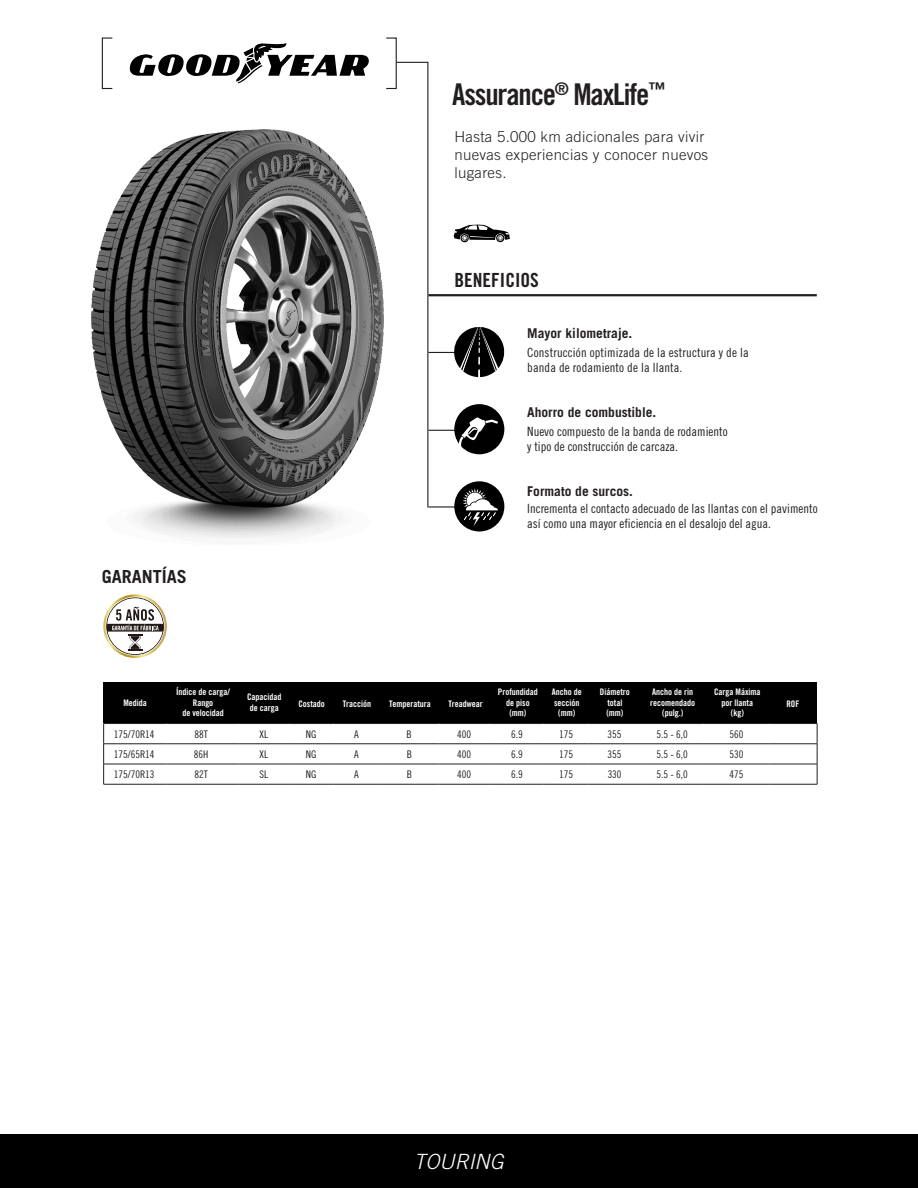
<style>
.page{position:relative;width:918px;height:1188px;background:#fff}
.page>*{position:absolute;margin:0;border:0;box-sizing:border-box;transform-origin:0 0}
.t1{font:30px "Trade Gothic Bold Cond Twenty";letter-spacing:-.04em;color:#231f20}
.t2{font:italic 300 21px "Trade Gothic";color:#fff}
.t3{font:19.5px "Trade Gothic Bold Cond Twenty";color:#231f20}
.t4{font:700 18px "Trade Gothic";color:#231f20}
.t5{font:300 15px/18px "Trade Gothic";letter-spacing:.02em;color:#231f20}
.t6{font:700 13.5px "Trade Gothic";color:#231f20}
.t7{font:12.75px/15.3px "Trade Gothic Cond Eighteen";color:#231f20}
.t8{font:10.5px "Trade Gothic Cond Eighteen";color:#231f20}
.t9{font:9px/10.5px "Trade Gothic Bold Cond Twenty";color:#fff;text-align:center}
</style>
<div class="page">
<div style="left:0;top:1134px;width:918px;height:54px;background:#000"></div>
<div style="left:102px;top:38px;width:11px;height:51px;border:1px solid #231f20"></div>
<div style="left:386px;top:38px;width:11px;height:51px;border:1px solid #231f20"></div>
<svg style="left:395px;top:61px;width:34px;height:66px"></svg>
<hr style="left:428px;top:294px;width:389px;height:2px;background:#231f20">
<hr style="left:428px;top:352px;width:30px;height:1px;background:#231f20">
<hr style="left:428px;top:430px;width:30px;height:1px;background:#231f20">
<hr style="left:428px;top:506px;width:30px;height:2px;background:#231f20">
<svg style="left:129px;top:43px;width:240px;height:40px"></svg>
<div style="left:103px;top:682px;width:714px;height:41px;background:#000"></div>
<svg style="left:103px;top:594px;width:64px;height:64px"></svg>
<svg style="left:106px;top:597px;width:59px;height:59px"></svg>
<div style="left:454px;top:481px;width:50px;height:50px;background:#000;border-radius:50%"></div>
<svg style="left:462px;top:488px;width:36px;height:38px"></svg>
<hr style="left:103px;top:723px;width:63px;height:1px;background:#231f20">
<hr style="left:166px;top:723px;width:73px;height:1px;background:#231f20">
<hr style="left:239px;top:723px;width:50px;height:1px;background:#231f20">
<hr style="left:289px;top:723px;width:44px;height:1px;background:#231f20">
<hr style="left:333px;top:723px;width:47px;height:1px;background:#231f20">
<hr style="left:380px;top:723px;width:59px;height:1px;background:#231f20">
<hr style="left:439px;top:723px;width:51px;height:1px;background:#231f20">
<hr style="left:490px;top:723px;width:54px;height:1px;background:#231f20">
<hr style="left:544px;top:723px;width:44px;height:1px;background:#231f20">
<hr style="left:588px;top:723px;width:53px;height:1px;background:#231f20">
<hr style="left:641px;top:723px;width:62px;height:1px;background:#231f20">
<hr style="left:703px;top:723px;width:67px;height:1px;background:#231f20">
<hr style="left:770px;top:723px;width:47px;height:1px;background:#231f20">
<hr style="left:103px;top:744px;width:63px;height:1px;background:#231f20">
<hr style="left:166px;top:744px;width:73px;height:1px;background:#231f20">
<hr style="left:239px;top:744px;width:50px;height:1px;background:#231f20">
<hr style="left:289px;top:744px;width:44px;height:1px;background:#231f20">
<hr style="left:333px;top:744px;width:47px;height:1px;background:#231f20">
<hr style="left:380px;top:744px;width:59px;height:1px;background:#231f20">
<hr style="left:439px;top:744px;width:51px;height:1px;background:#231f20">
<hr style="left:490px;top:744px;width:54px;height:1px;background:#231f20">
<hr style="left:544px;top:744px;width:44px;height:1px;background:#231f20">
<hr style="left:588px;top:744px;width:53px;height:1px;background:#231f20">
<hr style="left:641px;top:744px;width:62px;height:1px;background:#231f20">
<hr style="left:703px;top:744px;width:67px;height:1px;background:#231f20">
<hr style="left:770px;top:744px;width:47px;height:1px;background:#231f20">
<hr style="left:103px;top:764px;width:63px;height:1px;background:#231f20">
<svg style="left:103px;top:724px;width:1px;height:60px"></svg>
<hr style="left:166px;top:764px;width:73px;height:1px;background:#231f20">
<hr style="left:239px;top:764px;width:50px;height:1px;background:#231f20">
<hr style="left:289px;top:764px;width:44px;height:1px;background:#231f20">
<hr style="left:333px;top:764px;width:47px;height:1px;background:#231f20">
<hr style="left:380px;top:764px;width:59px;height:1px;background:#231f20">
<hr style="left:439px;top:764px;width:51px;height:1px;background:#231f20">
<hr style="left:490px;top:764px;width:54px;height:1px;background:#231f20">
<hr style="left:544px;top:764px;width:44px;height:1px;background:#231f20">
<hr style="left:588px;top:764px;width:53px;height:1px;background:#231f20">
<hr style="left:641px;top:764px;width:62px;height:1px;background:#231f20">
<hr style="left:703px;top:764px;width:67px;height:1px;background:#231f20">
<hr style="left:770px;top:764px;width:47px;height:1px;background:#231f20">
<svg style="left:817px;top:724px;width:1px;height:60px"></svg>
<hr style="left:103px;top:784px;width:63px;height:1px;background:#231f20">
<hr style="left:166px;top:784px;width:73px;height:1px;background:#231f20">
<hr style="left:239px;top:784px;width:50px;height:1px;background:#231f20">
<hr style="left:289px;top:784px;width:44px;height:1px;background:#231f20">
<hr style="left:333px;top:784px;width:47px;height:1px;background:#231f20">
<hr style="left:380px;top:784px;width:59px;height:1px;background:#231f20">
<hr style="left:439px;top:784px;width:51px;height:1px;background:#231f20">
<hr style="left:490px;top:784px;width:54px;height:1px;background:#231f20">
<hr style="left:544px;top:784px;width:44px;height:1px;background:#231f20">
<hr style="left:588px;top:784px;width:53px;height:1px;background:#231f20">
<hr style="left:641px;top:784px;width:62px;height:1px;background:#231f20">
<hr style="left:703px;top:784px;width:67px;height:1px;background:#231f20">
<hr style="left:770px;top:784px;width:47px;height:1px;background:#231f20">
<svg style="left:453px;top:224px;width:57px;height:18px"></svg>
<svg style="left:454px;top:404px;width:50px;height:50px"></svg>
<svg style="left:453px;top:327px;width:52px;height:50px"></svg>
<img style="left:91px;top:127px;width:344px;height:411px">
<h1 class="t1" style="left:452px;top:76px;width:215px">Assurance<sup>®</sup> MaxLife<sup>™</sup></h1>
<p class="t5" style="left:454px;top:128px;width:255px">Hasta 5.000 km adicionales para vivir nuevas experiencias y conocer nuevos lugares.</p>
<h3 class="t3" style="left:454px;top:268px;width:86px">BENEFICIOS</h3>
<p class="t6" style="left:527px;top:325px;width:107px">Mayor kilometraje.</p>
<p class="t7" style="left:527px;top:345px;width:223px">Construcción optimizada de la estructura y de la banda de rodamiento de la llanta.</p>
<p class="t6" style="left:527px;top:404px;width:131px">Ahorro de combustible.</p>
<p class="t7" style="left:527px;top:423px;width:202px">Nuevo compuesto de la banda de rodamiento y tipo de construcción de carcaza.</p>
<p class="t6" style="left:527px;top:483px;width:107px">Formato de surcos.</p>
<h3 class="t4" style="left:102px;top:565px;width:87px">GARANTÍAS</h3>
<p class="t7" style="left:527px;top:501px;width:292px">Incrementa el contacto adecuado de las llantas con el pavimento así como una mayor eficiencia en el desalojo del agua.</p>
<p class="t9" style="left:176px;top:687px;width:55px">Índice de carga/<br>Rango<br>de velocidad</p>
<p class="t9" style="left:498px;top:687px;width:41px">Profundidad de piso (mm)</p>
<p class="t9" style="left:650px;top:687px;width:46px">Ancho de rin recomendado (pulg.)</p>
<p class="t9" style="left:714px;top:687px;width:48px">Carga Máxima por llanta (kg)</p>
<p class="t9" style="left:552px;top:687px;width:31px">Ancho de sección (mm)</p>
<p class="t9" style="left:600px;top:687px;width:31px">Diámetro total (mm)</p>
<p class="t9" style="left:247px;top:692px;width:36px">Capacidad de carga</p>
<p class="t9" style="left:123px;top:697px;width:25px">Medida</p>
<p class="t9" style="left:298px;top:698px;width:28px">Costado</p>
<p class="t9" style="left:343px;top:698px;width:30px">Tracción</p>
<p class="t9" style="left:389px;top:698px;width:43px">Temperatura</p>
<p class="t9" style="left:449px;top:698px;width:36px">Treadwear</p>
<p class="t9" style="left:786px;top:698px;width:14px">ROF</p>
<p class="t8" style="left:114px;top:728px;width:42px">175/70R14</p>
<p class="t8" style="left:194px;top:728px;width:15px">88T</p>
<p class="t8" style="left:260px;top:728px;width:10px">XL</p>
<p class="t8" style="left:306px;top:728px;width:12px">NG</p>
<p class="t8" style="left:354px;top:728px;width:6px">A</p>
<p class="t8" style="left:407px;top:728px;width:7px">B</p>
<p class="t8" style="left:457px;top:728px;width:15px">400</p>
<p class="t8" style="left:511px;top:728px;width:13px">6.9</p>
<p class="t8" style="left:559px;top:728px;width:15px">175</p>
<p class="t8" style="left:608px;top:728px;width:15px">355</p>
<p class="t8" style="left:656px;top:728px;width:33px">5.5 - 6,0</p>
<p class="t8" style="left:729px;top:728px;width:15px">560</p>
<p class="t8" style="left:114px;top:748px;width:42px">175/65R14</p>
<p class="t8" style="left:194px;top:748px;width:16px">86H</p>
<p class="t8" style="left:260px;top:748px;width:10px">XL</p>
<p class="t8" style="left:306px;top:748px;width:12px">NG</p>
<p class="t8" style="left:354px;top:748px;width:6px">A</p>
<p class="t8" style="left:407px;top:748px;width:7px">B</p>
<p class="t8" style="left:457px;top:748px;width:15px">400</p>
<p class="t8" style="left:511px;top:748px;width:13px">6.9</p>
<p class="t8" style="left:559px;top:748px;width:15px">175</p>
<p class="t8" style="left:608px;top:748px;width:15px">355</p>
<p class="t8" style="left:656px;top:748px;width:33px">5.5 - 6,0</p>
<p class="t8" style="left:729px;top:748px;width:15px">530</p>
<p class="t8" style="left:114px;top:768px;width:42px">175/70R13</p>
<p class="t8" style="left:194px;top:768px;width:15px">82T</p>
<p class="t8" style="left:260px;top:768px;width:10px">SL</p>
<p class="t8" style="left:306px;top:768px;width:12px">NG</p>
<p class="t8" style="left:354px;top:768px;width:6px">A</p>
<p class="t8" style="left:407px;top:768px;width:7px">B</p>
<p class="t8" style="left:457px;top:768px;width:15px">400</p>
<p class="t8" style="left:511px;top:768px;width:13px">6.9</p>
<p class="t8" style="left:559px;top:768px;width:15px">175</p>
<p class="t8" style="left:608px;top:768px;width:15px">330</p>
<p class="t8" style="left:656px;top:768px;width:33px">5.5 - 6,0</p>
<p class="t8" style="left:729px;top:768px;width:15px">475</p>
<h2 class="t2" style="left:414px;top:1149px;width:91px">TOURING</h2>
</div>
